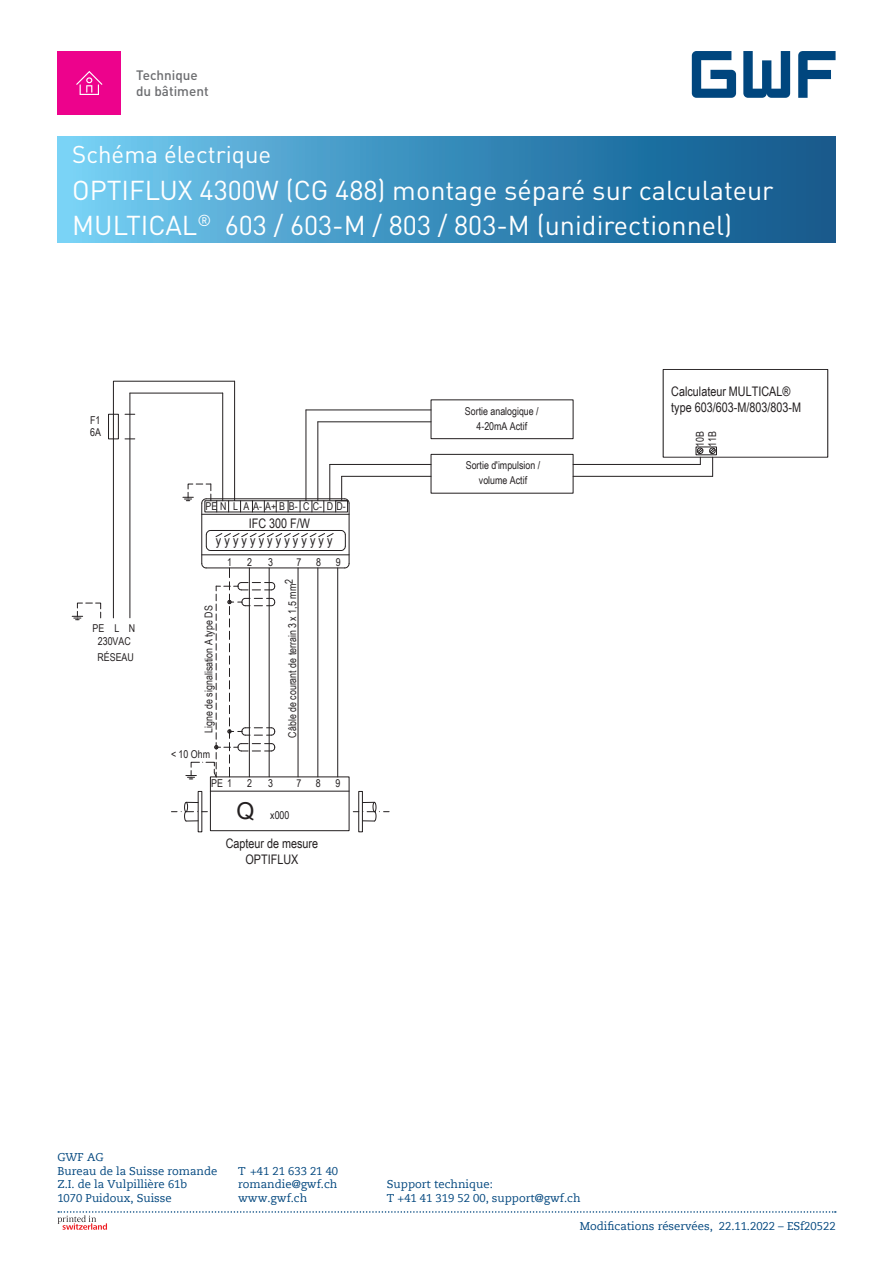
<style>
.page{position:relative;width:893px;height:1263px;background:#fff}
.page>*{position:absolute;margin:0;border:0;box-sizing:border-box;transform-origin:0 0}
.t1{font:27px/34.5px "DIN Pro";color:#fff}
.t2{font:24px "DIN Pro";color:#fff}
.t3{font:500 13.5px/16.2px "DIN Pro";color:#6c6d70}
.t4{font:13.2px/16.4px "Arial Narrow";color:#231f20}
.t5{font:13.2px "Arial Narrow";letter-spacing:.24em;color:#231f20}
.t6{font:11.25px/13.5px "Caecilia Com 55 Roman";color:#00467e}
.t7{font:10.8px/15.3px "Arial Narrow";color:#231f20;text-align:center}
.s1{font-family:"Arial";font-size:23.25px}
</style>
<div class="page">
<div style="left:57px;top:51px;width:64px;height:64px;background:#ed028c"></div>
<svg style="left:76px;top:71px;width:26px;height:24px"></svg>
<svg style="left:57px;top:1211px;width:779px;height:19px"></svg>
<svg style="left:692px;top:51px;width:144px;height:47px"></svg>
<svg style="left:57px;top:136px;width:779px;height:107px;background:#3d8fbd"></svg>
<div style="left:108px;top:414px;width:10px;height:25px;border:1px solid #231f20"></div>
<div style="left:210px;top:777px;width:139px;height:54px;border:1px solid #231f20"></div>
<hr style="left:210px;top:791px;width:139px;height:1px;background:#231f20">
<hr style="left:349px;top:503px;width:1px;height:61px;background:#231f20">
<hr style="left:573px;top:464px;width:127px;height:1px;background:#231f20">
<hr style="left:573px;top:476px;width:140px;height:1px;background:#231f20">
<svg style="left:72px;top:602px;width:30px;height:18px"></svg>
<div style="left:663px;top:369px;width:165px;height:88px;border:1px solid #231f20"></div>
<svg style="left:709px;top:447px;width:6px;height:29px"></svg>
<svg style="left:697px;top:447px;width:6px;height:17px"></svg>
<svg style="left:113px;top:381px;width:236px;height:399px"></svg>
<hr style="left:330px;top:464px;width:101px;height:1px;background:#231f20">
<hr style="left:342px;top:476px;width:89px;height:1px;background:#231f20">
<hr style="left:330px;top:464px;width:1px;height:37px;background:#231f20">
<hr style="left:318px;top:422px;width:1px;height:79px;background:#231f20">
<hr style="left:306px;top:410px;width:1px;height:91px;background:#231f20">
<hr style="left:318px;top:422px;width:113px;height:1px;background:#231f20">
<hr style="left:306px;top:410px;width:125px;height:1px;background:#231f20">
<div style="left:431px;top:400px;width:142px;height:39px;border:1px solid #231f20"></div>
<div style="left:431px;top:454px;width:142px;height:39px;border:1px solid #231f20"></div>
<svg style="left:171px;top:802px;width:36px;height:19px"></svg>
<svg style="left:353px;top:802px;width:36px;height:19px"></svg>
<p class="t3" style="left:136px;top:66px;width:74px">Technique du bâtiment</p>
<h2 class="t2" style="left:72px;top:138px;width:200px">Schéma électrique</h2>
<h1 class="t1" style="left:72px;top:172px;width:703px">OPTIFLUX 4300W (CG 488) montage séparé sur calculateur<br>MULTICAL<sup>®</sup> 603 / 603-M / 803 / 803-M (unidirectionnel)</h1>
<p class="t7" style="left:90px;top:413px;width:12px;line-height:12.6px;text-align:left">F1<br>6A</p>
<p class="t7" style="left:92px;top:621px;width:44px;line-height:13.4px">PELN<br>230VAC</p>
<p class="t7" style="left:97px;top:649px;width:38px">RÉSEAU</p>
<p class="t7" style="left:303px;top:498px;width:44px">CC- DD-</p>
<p class="t5" style="left:216px;top:530px;width:118px">yyyyyyyyyyyyyy</p>
<p class="t7" style="left:206px;top:498px;width:94px">PEN L A -A +A B B -</p>
<p class="t4" style="left:249px;top:515px;width:63px">IFC 300 F/W</p>
<p class="t7" style="left:201px;top:733px;width:129px;rotate:-90deg">Ligne de signalisation A type DS</p>
<p class="t7" style="left:171px;top:746px;width:41px">&lt; 10 Ohm</p>
<p class="t7" style="left:227px;top:555px;width:6px">1</p>
<p class="t7" style="left:247px;top:555px;width:6px">2</p>
<p class="t7" style="left:268px;top:555px;width:6px">3</p>
<p class="t7" style="left:296px;top:555px;width:6px">7</p>
<p class="t7" style="left:316px;top:555px;width:6px">8</p>
<p class="t7" style="left:336px;top:555px;width:6px">9</p>
<p class="t7" style="left:284px;top:738px;width:160px;rotate:-90deg">Câble de courant de terrain 3 x 1,5 mm2</p>
<p class="t7" style="left:211px;top:775px;width:23px">PE 1</p>
<p class="t7" style="left:247px;top:775px;width:6px">2</p>
<p class="t7" style="left:268px;top:775px;width:6px">3</p>
<p class="t7" style="left:296px;top:775px;width:6px">7</p>
<p class="t7" style="left:316px;top:775px;width:6px">8</p>
<p class="t7" style="left:335px;top:775px;width:6px">9</p>
<p class="t7" style="left:236px;top:807px;width:55px"><span class="s1">Q</span> x000</p>
<p class="t4" style="left:226px;top:836px;width:94px;line-height:15.3px;text-align:center">Capteur de mesure<br>OPTIFLUX</p>
<p class="t7" style="left:465px;top:403px;width:75px">Sortie analogique /<br>4-20mA Actif</p>
<p class="t7" style="left:466px;top:457px;width:76px">Sortie d'impulsion / volume Actif</p>
<p class="t4" style="left:671px;top:383px;width:131px">Calculateur MULTICAL® type 603/603-M/803/803-M</p>
<p class="t7" style="left:693px;top:446px;width:17px;line-height:12.3px;text-align:left;rotate:-90deg">10B<br>11B</p>
<p class="t6" style="left:57px;top:1150px;width:162px">GWF AG<br>Bureau de la Suisse romande<br>Z.I. de la Vulpillière 61b<br>1070 Puidoux, Suisse</p>
<p class="t6" style="left:238px;top:1164px;width:102px;text-align:justify">T +41 21 633 21 40 romandie@gwf.ch www.gwf.ch</p>
<p class="t6" style="left:387px;top:1177px;width:195px">Support technique:<br>T +41 41 319 52 00, support@gwf.ch</p>
<p class="t6" style="left:580px;top:1219px;width:135px">Modifications réservées,</p>
<p class="t6" style="left:719px;top:1219px;width:118px">22.11.2022 – ESf20522</p>
</div>
